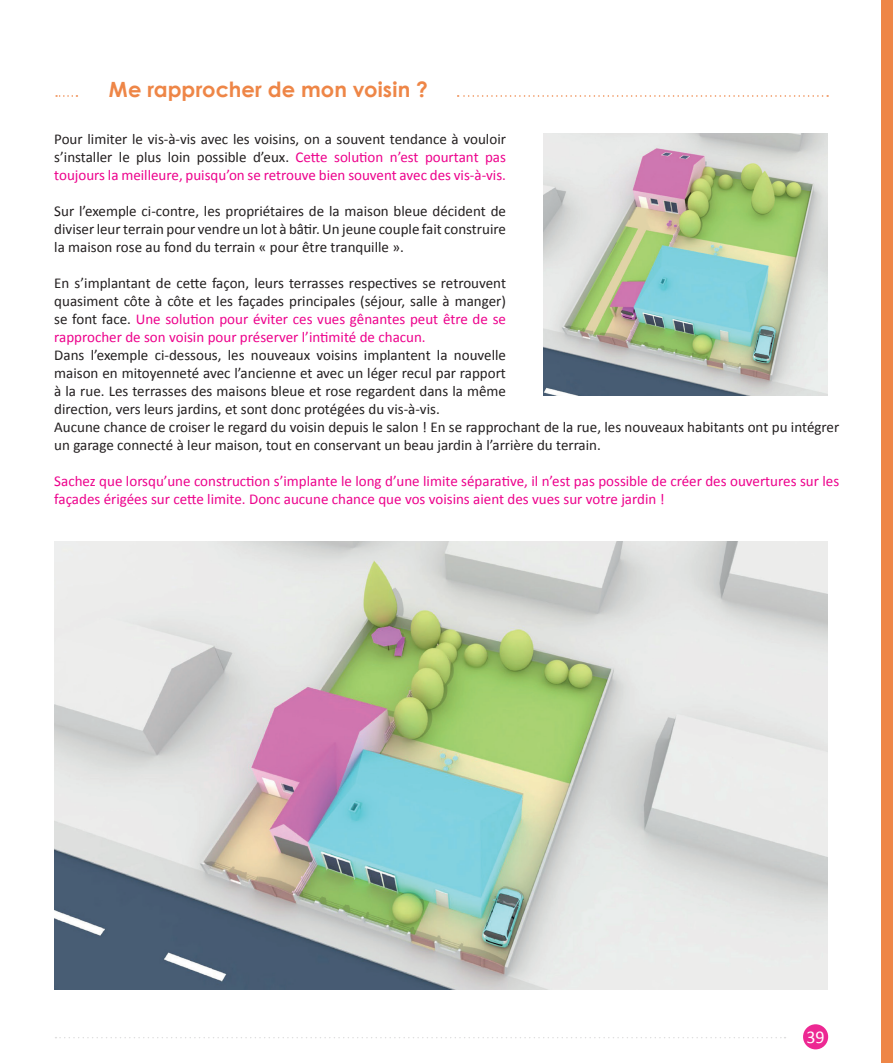
<style>
.page{position:relative;width:893px;height:1063px;background:#fff}
.page>*{position:absolute;margin:0;border:0;box-sizing:border-box;transform-origin:0 0}
.t1{font:700 21px "Century Gothic";letter-spacing:.005em;color:#ee8647}
.t2{font:18px "Calibri";color:#fff}
.t3{font:15px/18px "Calibri";color:#231f20;text-align:justify}
.t4{font:15px/18px "Calibri";color:#ed028c}
.s1{color:#ed028c}
</style>
<div class="page">
<div style="left:803px;top:1024px;width:25px;height:25px;background:#ed2893;border-radius:50%"></div>
<svg style="left:55px;top:1037px;width:730px;height:1px"></svg>
<div style="left:882px;top:0;width:11px;height:1063px;background:#ee8647"></div>
<img style="left:55px;top:542px;width:772px;height:448px">
<img style="left:543px;top:133px;width:284px;height:262px">
<svg style="left:458px;top:95px;width:370px;height:2px"></svg>
<svg style="left:56px;top:95px;width:21px;height:2px"></svg>
<h1 class="t1" style="left:109px;top:73px;width:320px">Me rapprocher de mon voisin ?</h1>
<p class="t3" style="left:54px;top:129px;width:453px">Pour limiter le vis-à-vis avec les voisins, on a souvent tendance à vouloir s’installer le plus loin possible d’eux. <span class="s1">Cette solution n’est pourtant pas toujours la meilleure, puisqu’on se retrouve bien souvent avec des vis-à-vis.</span></p>
<p class="t3" style="left:54px;top:201px;width:453px">Sur l’exemple ci-contre, les propriétaires de la maison bleue décident de diviser leur terrain pour vendre un lot à bâtir. Un jeune couple fait construire la maison rose au fond du terrain « pour être tranquille ».</p>
<p class="t3" style="left:54px;top:273px;width:453px">En s’implantant de cette façon, leurs terrasses respectives se retrouvent quasiment côte à côte et les façades principales (séjour, salle à manger) se font face. <span class="s1">Une solution pour éviter ces vues gênantes peut être de se rapprocher de son voisin pour préserver l’intimité de chacun.</span></p>
<p class="t3" style="left:54px;top:345px;width:786px;text-align:left">Dans l’exemple ci-dessous, les nouveaux voisins implantent la nouvelle<br>maison en mitoyenneté avec l’ancienne et avec un léger recul par rapport<br>à la rue. Les terrasses des maisons bleue et rose regardent dans la même<br>direction, vers leurs jardins, et sont donc protégées du vis-à-vis.<br>Aucune chance de croiser le regard du voisin depuis le salon ! En se rapprochant de la rue, les nouveaux habitants ont pu intégrer un garage connecté à leur maison, tout en conservant un beau jardin à l’arrière du terrain.</p>
<p class="t4" style="left:54px;top:472px;width:786px">Sachez que lorsqu’une construction s’implante le long d’une limite séparative, il n’est pas possible de créer des ouvertures sur les façades érigées sur cette limite. Donc aucune chance que vos voisins aient des vues sur votre jardin !</p>
<p class="t2" style="left:806px;top:1026px;width:20px">39</p>
</div>
